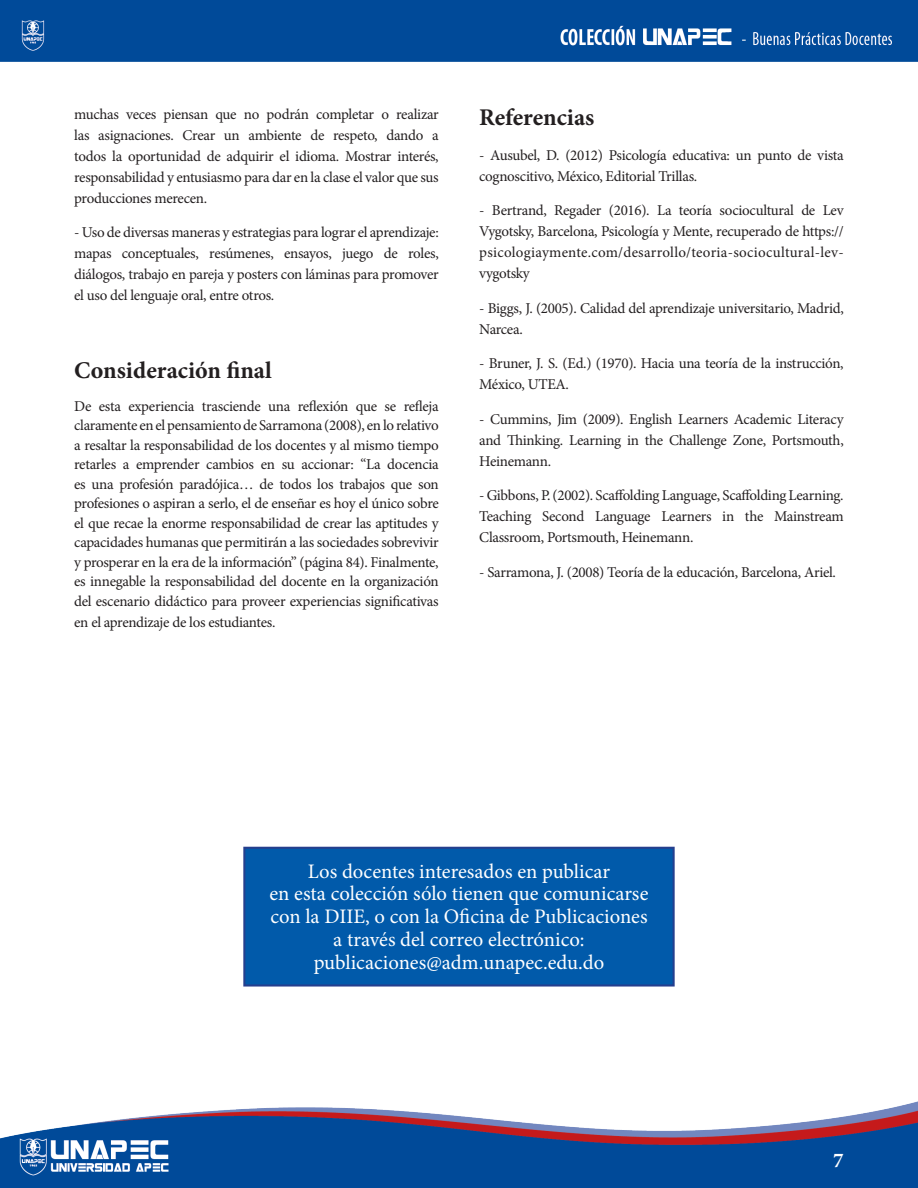
<style>
.page{position:relative;width:918px;height:1188px;background:#fff}
.page>*{position:absolute;margin:0;border:0;box-sizing:border-box;transform-origin:0 0}
.titulo{font:700 24px "Minion Pro";color:#231f20}
.t1{font:700 21px "Minion Pro";color:#fff}
.t2{font:20.7px "Minion Pro";color:#fff}
.t3{font:15px/21px "Minion Pro";letter-spacing:-.02em;color:#231f20;text-align:justify}
</style>
<div class="page">
<img style="left:0;top:0;width:918px;height:1188px">
<div style="left:243px;top:847px;width:432px;height:140px;background:#015aaa;border:2px solid #253f8e"></div>
<p class="t3" style="left:74px;top:104px;width:366px">muchas veces piensan que no podrán completar o realizar las asignaciones. Crear un ambiente de respeto, dando a todos la oportunidad de adquirir el idioma. Mostrar interés, responsabilidad y entusiasmo para dar en la clase el valor que sus producciones merecen.</p>
<p class="t3" style="left:74px;top:222px;width:366px">- Uso de diversas maneras y estrategias para lograr el aprendizaje: mapas conceptuales, resúmenes, ensayos, juego de roles, diálogos, trabajo en pareja y posters con láminas para promover el uso del lenguaje oral, entre otros.</p>
<p class="titulo" style="left:74px;top:353px;width:199px">Consideración final</p>
<p class="t3" style="left:74px;top:396px;width:366px;line-height:19.5px">De esta experiencia trasciende una reflexión que se refleja claramente en el pensamiento de Sarramona (2008), en lo relativo a resaltar la responsabilidad de los docentes y al mismo tiempo retarles a emprender cambios en su accionar: “La docencia es una profesión paradójica… de todos los trabajos que son profesiones o aspiran a serlo, el de enseñar es hoy el único sobre el que recae la enorme responsabilidad de crear las aptitudes y capacidades humanas que permitirán a las sociedades sobrevivir y prosperar en la era de la información” (página 84). Finalmente, es innegable la responsabilidad del docente en la organización del escenario didáctico para proveer experiencias significativas</p>
<p class="t3" style="left:74px;top:611px;width:203px">en el aprendizaje de los estudiantes.</p>
<p class="titulo" style="left:479px;top:101px;width:117px">Referencias</p>
<p class="t3" style="left:479px;top:145px;width:366px">- Ausubel, D. (2012) Psicología educativa: un punto de vista cognoscitivo, México, Editorial Trillas.</p>
<p class="t3" style="left:479px;top:200px;width:366px">- Bertrand, Regader (2016). La teoría sociocultural de Lev Vygotsky, Barcelona, Psicología y Mente, recuperado de https:// psicologiaymente.com/desarrollo/teoria-sociocultural-lev&shy;vygotsky</p>
<p class="t3" style="left:479px;top:298px;width:366px">- Biggs, J. (2005). Calidad del aprendizaje universitario, Madrid,<br>Narcea.</p>
<p class="t3" style="left:479px;top:353px;width:366px">- Bruner, J. S. (Ed.) (1970). Hacia una teoría de la instrucción,<br>México, UTEA.</p>
<p class="t3" style="left:479px;top:409px;width:366px">- Cummins, Jim (2009). English Learners Academic Literacy and Thinking. Learning in the Challenge Zone, Portsmouth, Heinemann.</p>
<p class="t3" style="left:479px;top:485px;width:366px">- Gibbons, P. (2002). Scaffolding Language, Scaffolding Learning.<br>Teaching Second Language Learners in the Mainstream Classroom, Portsmouth, Heinemann.</p>
<p class="t3" style="left:479px;top:562px;width:358px">- Sarramona, J. (2008) Teoría de la educación, Barcelona, Ariel.</p>
<p class="t2" style="left:308px;top:857px;width:304px">Los docentes interesados en publicar</p>
<p class="t2" style="left:270px;top:880px;width:380px">en esta colección sólo tienen que comunicarse</p>
<p class="t2" style="left:270px;top:903px;width:379px">con la DIIE, o con la Oficina de Publicaciones</p>
<p class="t2" style="left:333px;top:925px;width:253px">a través del correo electrónico:</p>
<p class="t2" style="left:314px;top:948px;width:292px">publicaciones@adm.unapec.edu.do</p>
<h2 class="t1" style="left:833px;top:1146px;width:12px">7</h2>
</div>
